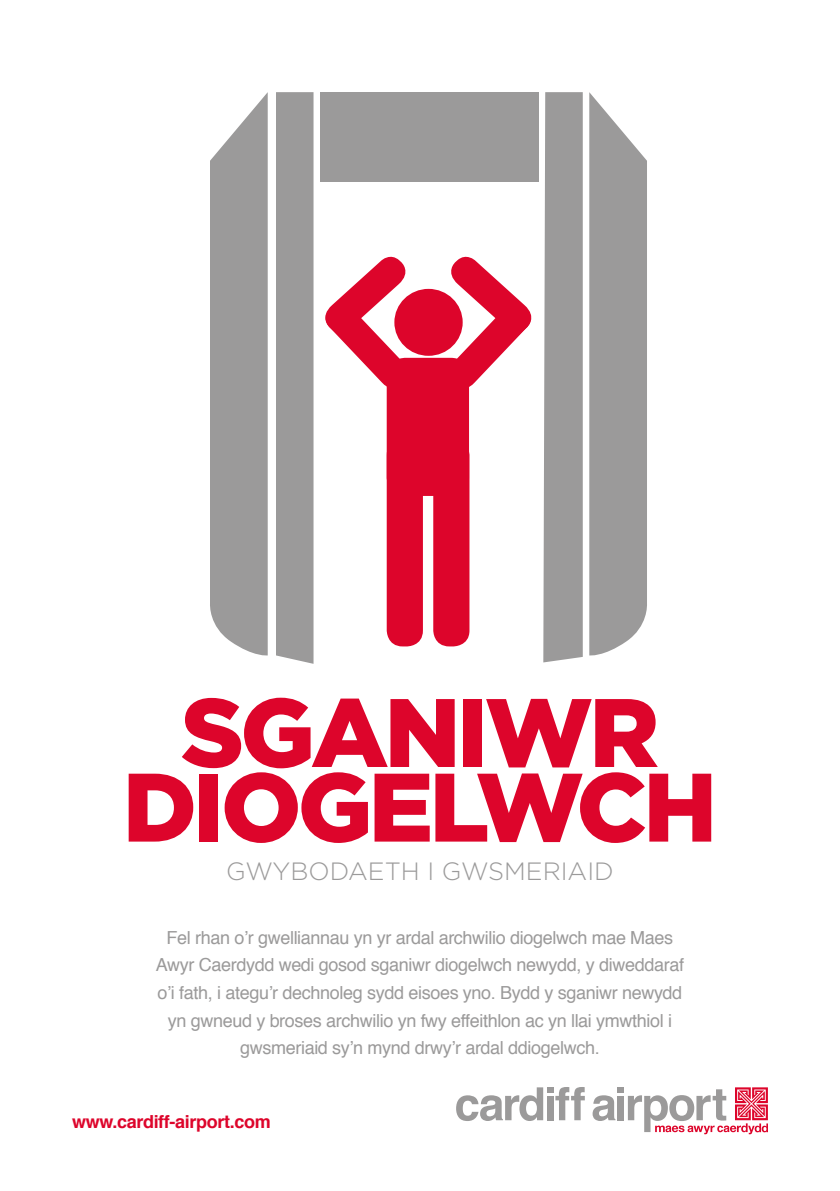
<style>
.page{position:relative;width:840px;height:1191px;background:#fff}
.page>*{position:absolute;margin:0;border:0;box-sizing:border-box;transform-origin:0 0}
.t1{font:900 97px/74.6px "Gotham";letter-spacing:-.04em;color:#dd052b;text-align:center}
.t2{font:300 25px "Gotham";color:#9b9a9a}
.t3{font:18px/27.6px "Helvetica";letter-spacing:-.02em;color:#9b9a9a;text-align:center}
.t4{font:700 18px "Helvetica";letter-spacing:-.02em;color:#dd052b}
</style>
<div class="page">
<div style="left:546px;top:1095px;width:7px;height:25px;background:#9b9a9a"></div>
<svg style="left:555px;top:1087px;width:29px;height:33px"></svg>
<div style="left:546px;top:1087px;width:7px;height:6px;background:#9b9a9a"></div>
<svg style="left:456px;top:1087px;width:87px;height:34px"></svg>
<svg style="left:592px;top:1087px;width:175px;height:47px"></svg>
<div style="left:394px;top:289px;width:68px;height:67px;background:#dd052b;border-radius:50%"></div>
<div style="left:386px;top:358px;width:83px;height:138px;background:#dd052b;border-radius:18px"></div>
<div style="left:386px;top:439px;width:36px;height:207px;background:#dd052b;border-radius:16px"></div>
<div style="left:433px;top:439px;width:36px;height:207px;background:#dd052b;border-radius:16px"></div>
<svg style="left:441px;top:256px;width:91px;height:140px"></svg>
<div style="left:320px;top:92px;width:218px;height:89px;background:#9b9a9a"></div>
<div style="left:543px;top:92px;width:39px;height:570px;background:#9b9a9a"></div>
<svg style="left:589px;top:92px;width:58px;height:564px;background:#a4a3a3"></svg>
<svg style="left:210px;top:93px;width:57px;height:563px;background:#a3a2a2"></svg>
<svg style="left:276px;top:92px;width:138px;height:572px"></svg>
<h1 class="t1" style="left:123px;top:694px;width:595px">SGANIWR<br>DIOGELWCH</h1>
<h2 class="t2" style="left:226px;top:857px;width:389px">GWYBODAETH I GWSMERIAID</h2>
<p class="t3" style="left:156px;top:924px;width:529px">Fel rhan o’r gwelliannau yn yr ardal archwilio diogelwch mae Maes Awyr Caerdydd wedi gosod sganiwr diogelwch newydd, y diweddaraf o’i fath, i ategu’r dechnoleg sydd eisoes yno. Bydd y sganiwr newydd yn gwneud y broses archwilio yn fwy effeithlon ac yn llai ymwthiol i gwsmeriaid sy’n mynd drwy’r ardal ddiogelwch.</p>
<p class="t4" style="left:72px;top:1107px;width:200px">www.cardiff-airport.com</p>
</div>
